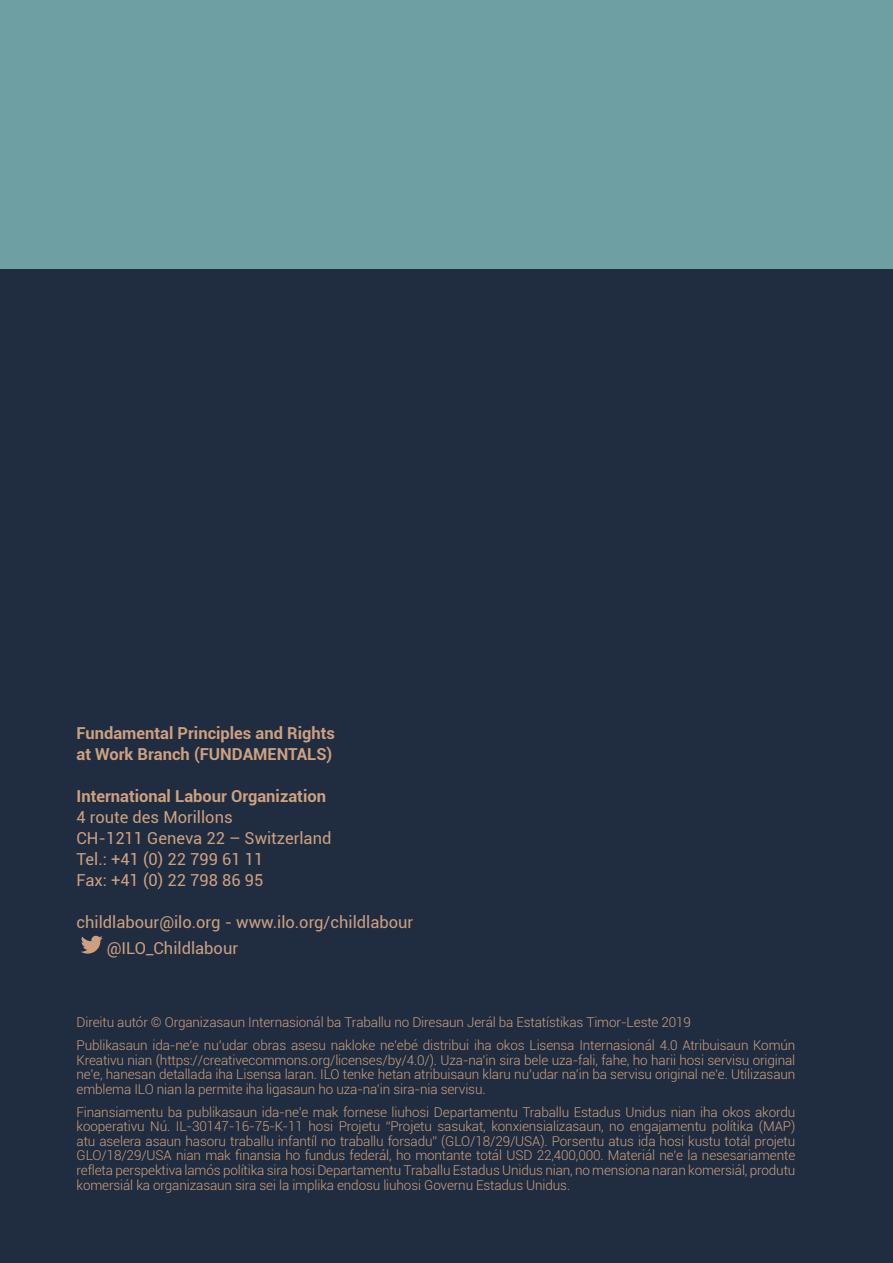
<style>
.page{position:relative;width:893px;height:1263px;background:#fff}
.page>*{position:absolute;margin:0;border:0;box-sizing:border-box;transform-origin:0 0}
.c_texto{font:16.5px "Roboto";color:#cda180}
.c_texto-2{font:700 16.5px "Roboto";color:#cda180}
.c_texto-3{font:300 13.5px/14.5px "Roboto";letter-spacing:-.01em;color:#cda180;text-align:justify}
</style>
<div class="page">
<div style="left:0;top:257px;width:893px;height:1006px;background:#202c40"></div>
<div style="left:0;top:0;width:893px;height:269px;background:#6e9fa2"></div>
<svg style="left:81px;top:936px;width:22px;height:18px"></svg>
<p class="c_texto-2" style="left:77px;top:722px;width:260px">Fundamental Principles and Rights</p>
<p class="c_texto-2" style="left:77px;top:743px;width:257px">at Work Branch (FUNDAMENTALS)</p>
<p class="c_texto-2" style="left:77px;top:785px;width:251px">International Labour Organization</p>
<p class="c_texto" style="left:77px;top:806px;width:158px">4 route des Morillons</p>
<p class="c_texto" style="left:77px;top:827px;width:256px">CH-1211 Geneva 22 – Switzerland</p>
<p class="c_texto" style="left:77px;top:848px;width:188px">Tel.: +41 (0) 22 799 61 11</p>
<p class="c_texto" style="left:77px;top:869px;width:188px">Fax: +41 (0) 22 798 86 95</p>
<p class="c_texto" style="left:77px;top:911px;width:338px">childlabour@ilo.org - www.ilo.org/childlabour</p>
<p class="c_texto" style="left:107px;top:936px;width:133px">@ILO_Childlabour</p>
<p class="c_texto-3" style="left:77px;top:1014px;width:616px">Direitu autór © Organizasaun Internasionál ba Traballu no Diresaun Jerál ba Estatístikas Timor-Leste 2019</p>
<p class="c_texto-3" style="left:77px;top:1037px;width:720px">Publikasaun ida-ne’e nu’udar obras asesu nakloke ne’ebé distribui iha okos Lisensa Internasionál 4.0 Atribuisaun Komún Kreativu nian (https://creativecommons.org/licenses/by/4.0/). Uza-na’in sira bele uza-fali, fahe, ho harii hosi servisu original ne’e, hanesan detallada iha Lisensa laran. ILO tenke hetan atribuisaun klaru nu’udar na’in ba servisu original ne’e. Utilizasaun emblema ILO nian la permite iha ligasaun ho uza-na’in sira-nia servisu.</p>
<p class="c_texto-3" style="left:77px;top:1104px;width:720px">Finansiamentu ba publikasaun ida-ne’e mak fornese liuhosi Departamentu Traballu Estadus Unidus nian iha okos akordu kooperativu Nú. IL-30147-16-75-K-11 hosi Projetu “Projetu sasukat, konxiensializasaun, no engajamentu polítika (MAP) atu aselera asaun hasoru traballu infantíl no traballu forsadu” (GLO/18/29/USA). Porsentu atus ida hosi kustu totál projetu GLO/18/29/USA nian mak finansia ho fundus federál, ho montante totál USD 22,400,000. Materiál ne’e la nesesariamente refleta perspektiva lamós polítika sira hosi Departamentu Traballu Estadus Unidus nian, no mensiona naran komersiál, produtu komersiál ka organizasaun sira sei la implika endosu liuhosi Governu Estadus Unidus.</p>
</div>
